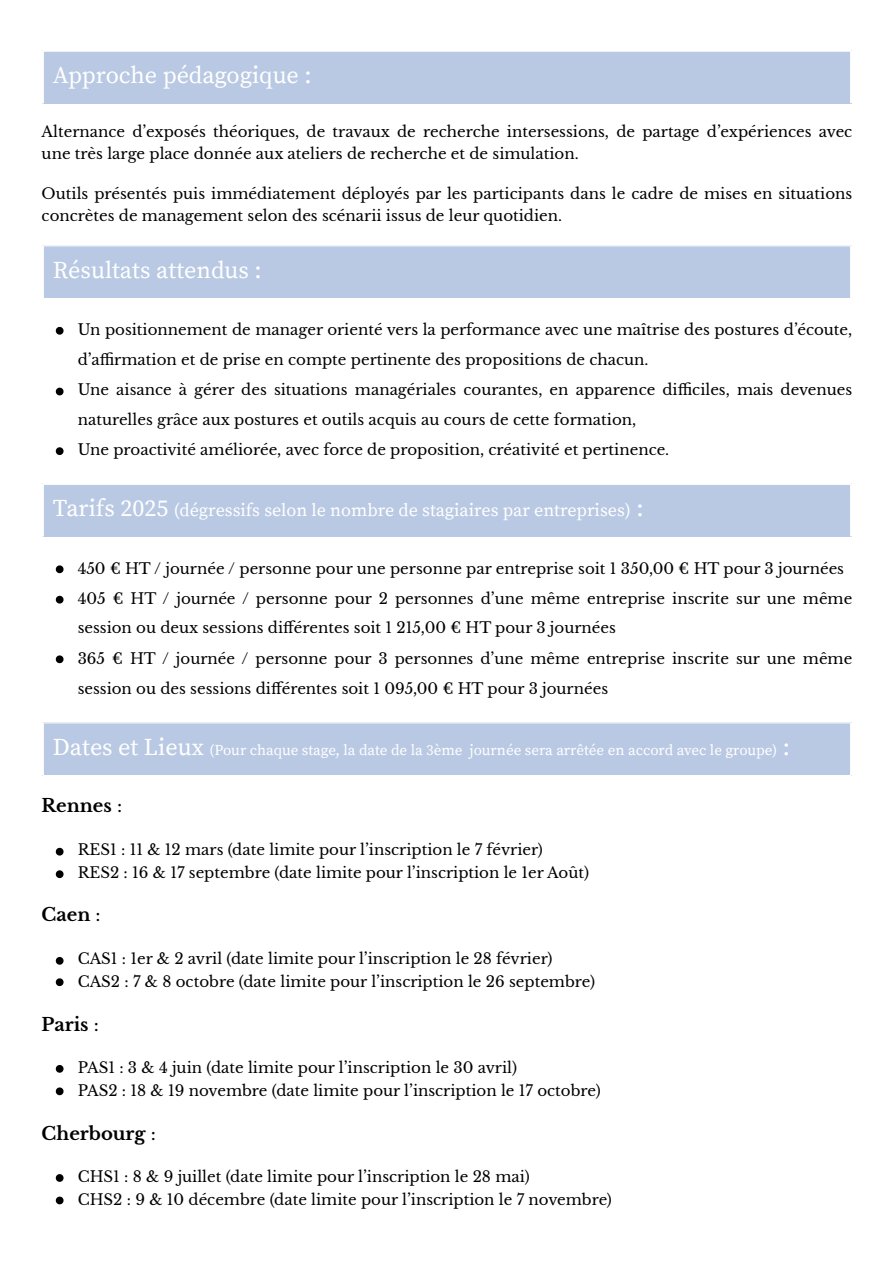
<style>
.page{position:relative;width:894px;height:1263px;background:#fff}
.page>*{position:absolute;margin:0;border:0;box-sizing:border-box;transform-origin:0 0}
.t1{font:24px "Source Serif Pro";color:#fff}
.t2{font:18px "Source Serif Pro";color:#fff}
.t3{font:700 18px "Libre Baskerville";color:#000}
.t4{font:15px/21.3px "Libre Baskerville";color:#000}
.t5{font:15px "Source Serif Pro";color:#fff}
.s1{font-size:24px}
.s2{font-weight:400}
</style>
<div class="page">
<div style="left:42px;top:51px;width:809px;height:53px;background:#b9c9e3"></div>
<hr style="left:44px;top:51px;width:805px;height:1px;background:#fff">
<hr style="left:42px;top:51px;width:2px;height:52px;background:#fff">
<hr style="left:849px;top:51px;width:3px;height:52px;background:#fff">
<div style="left:42px;top:246px;width:809px;height:52px;background:#b9c9e3"></div>
<hr style="left:42px;top:245px;width:2px;height:53px;background:#fff">
<hr style="left:849px;top:245px;width:3px;height:53px;background:#fff">
<svg style="left:56px;top:327px;width:7px;height:8px"></svg>
<svg style="left:56px;top:388px;width:7px;height:7px"></svg>
<svg style="left:56px;top:447px;width:7px;height:8px"></svg>
<div style="left:42px;top:484px;width:809px;height:53px;background:#b9c9e3"></div>
<hr style="left:44px;top:484px;width:805px;height:1px;background:#fff">
<hr style="left:42px;top:484px;width:2px;height:52px;background:#fff">
<hr style="left:849px;top:484px;width:3px;height:52px;background:#fff">
<svg style="left:56px;top:565px;width:7px;height:8px"></svg>
<svg style="left:56px;top:596px;width:7px;height:7px"></svg>
<svg style="left:56px;top:655px;width:7px;height:8px"></svg>
<div style="left:42px;top:723px;width:809px;height:52px;background:#b9c9e3"></div>
<hr style="left:42px;top:722px;width:2px;height:53px;background:#fff">
<hr style="left:849px;top:722px;width:3px;height:53px;background:#fff">
<svg style="left:56px;top:848px;width:7px;height:7px"></svg>
<svg style="left:56px;top:870px;width:7px;height:8px"></svg>
<svg style="left:56px;top:957px;width:7px;height:8px"></svg>
<svg style="left:56px;top:978px;width:7px;height:8px"></svg>
<svg style="left:56px;top:1065px;width:7px;height:8px"></svg>
<svg style="left:56px;top:1087px;width:7px;height:8px"></svg>
<svg style="left:56px;top:1174px;width:7px;height:8px"></svg>
<svg style="left:56px;top:1197px;width:7px;height:7px"></svg>
<p class="t1" style="left:53px;top:61px;width:260px">Approche pédagogique :</p>
<p class="t4" style="left:42px;top:121px;width:811px">Alternance d’exposés théoriques, de travaux de recherche intersessions, de partage d’expériences avec une très large place donnée aux ateliers de recherche et de simulation.</p>
<p class="t4" style="left:42px;top:183px;width:811px">Outils présentés puis immédiatement déployés par les participants dans le cadre de mises en situations concrètes de management selon des scénarii issus de leur quotidien.</p>
<p class="t1" style="left:53px;top:256px;width:210px">Résultats attendus :</p>
<p class="t4" style="left:78px;top:315px;width:775px;line-height:29.2px">Un positionnement de manager orienté vers la performance avec une maîtrise des postures d’écoute, d’affirmation et de prise en compte pertinente des propositions de chacun.</p>
<p class="t4" style="left:78px;top:374px;width:775px;line-height:30.3px">Une aisance à gérer des situations managériales courantes, en apparence difficiles, mais devenues naturelles grâce aux postures et outils acquis au cours de cette formation,</p>
<p class="t4" style="left:78px;top:439px;width:593px">Une proactivité améliorée, avec force de proposition, créativité et pertinence.</p>
<h1 class="t2" style="left:53px;top:500px;width:592px"><span class="s1">Tarifs 2025</span> (dégressifs selon le nombre de stagiaires par entreprises) <span class="s1">:</span></h1>
<p class="t4" style="left:78px;top:558px;width:767px">450 € HT / journée / personne pour une personne par entreprise soit 1 350,00 € HT pour 3 journées</p>
<p class="t4" style="left:78px;top:584px;width:775px;line-height:29.2px">405 € HT / journée / personne pour 2 personnes d’une même entreprise inscrite sur une même session ou deux sessions différentes soit 1 215,00 € HT pour 3 journées</p>
<p class="t4" style="left:78px;top:643px;width:775px;line-height:30.3px">365 € HT / journée / personne pour 3 personnes d’une même entreprise inscrite sur une même session ou des sessions différentes soit 1 095,00 € HT pour 3 journées</p>
<h1 class="t5" style="left:53px;top:741px;width:738px"><span class="s1">Dates et Lieux</span> (Pour chaque stage, la date de la 3ème journée sera arrêtée en accord avec le groupe) <span class="s1">:</span></h1>
<h2 class="t3" style="left:42px;top:795px;width:82px">Rennes <span class="s2">:</span></h2>
<p class="t4" style="left:78px;top:839px;width:466px">RES1 : 11 &amp; 12 mars (date limite pour l’inscription le 7 février)</p>
<p class="t4" style="left:78px;top:862px;width:512px">RES2 : 16 &amp; 17 septembre (date limite pour l’inscription le 1er Août)</p>
<h2 class="t3" style="left:42px;top:904px;width:61px">Caen <span class="s2">:</span></h2>
<p class="t4" style="left:78px;top:948px;width:476px">CAS1 : 1er &amp; 2 avril (date limite pour l’inscription le 28 février)</p>
<p class="t4" style="left:78px;top:971px;width:518px">CAS2 : 7 &amp; 8 octobre (date limite pour l’inscription le 26 septembre)</p>
<h2 class="t3" style="left:42px;top:1013px;width:59px">Paris <span class="s2">:</span></h2>
<p class="t4" style="left:78px;top:1057px;width:440px">PAS1 : 3 &amp; 4 juin (date limite pour l’inscription le 30 avril)</p>
<p class="t4" style="left:78px;top:1080px;width:524px">PAS2 : 18 &amp; 19 novembre (date limite pour l’inscription le 17 octobre)</p>
<h2 class="t3" style="left:42px;top:1122px;width:116px">Cherbourg <span class="s2">:</span></h2>
<p class="t4" style="left:78px;top:1166px;width:453px">CHS1 : 8 &amp; 9 juillet (date limite pour l’inscription le 28 mai)</p>
<p class="t4" style="left:78px;top:1189px;width:535px">CHS2 : 9 &amp; 10 décembre (date limite pour l’inscription le 7 novembre)</p>
</div>
